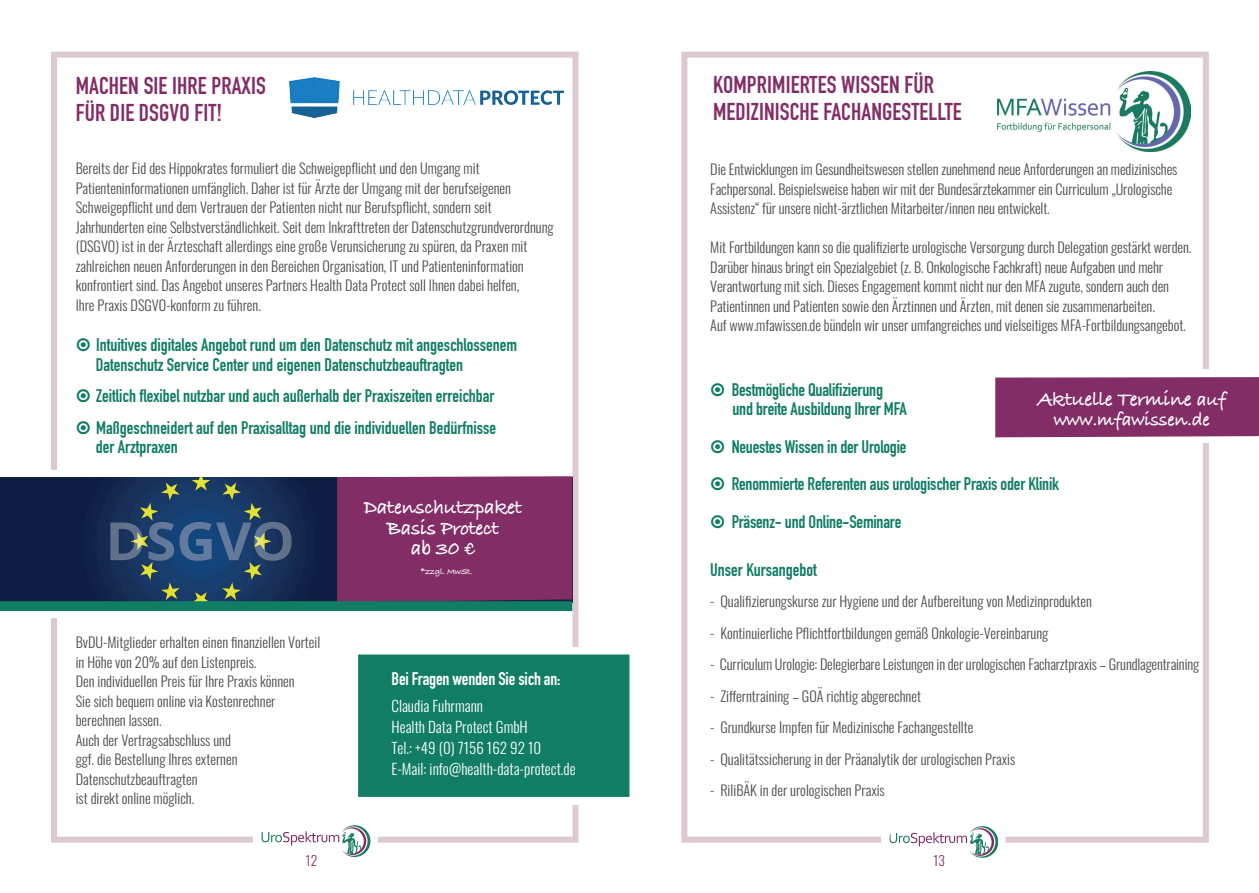
<style>
.page{position:relative;width:1259px;height:893px;background:#fff}
.page>*{position:absolute;margin:0;border:0;box-sizing:border-box;transform-origin:0 0}
.t1{font:700 24px/27px "DIN Condensed";letter-spacing:.005em;color:#832d66}
.t2{font:700 21px/20.2px "Bradley Hand ITCTT";letter-spacing:-.02em;color:#fff;text-align:center}
.t3{font:700 19.5px "Bradley Hand ITCTT";letter-spacing:-.02em;color:#fff}
.t4{font:700 18px/19.5px "DIN Condensed";color:#117d64}
.t5{font:700 18px "DIN Condensed";letter-spacing:-.01em;color:#fff}
.t6{font:300 15px/21px "Oswald";color:#fff}
.t7{font:300 14.25px/19.5px "Oswald";color:#4b4c4d}
.t8{font:300 13.5px "Oswald";color:#832d66}
.t9{font:700 9px "Bradley Hand ITCTT";letter-spacing:-.02em;color:#fff}
.s1{font-size:19.5px}
</style>
<div class="page">
<div style="left:51px;top:52px;width:527px;height:791px;border:6px solid #dcc9d1"></div>
<div style="left:46px;top:470px;width:22px;height:147px;background:#fff"></div>
<div style="left:253px;top:816px;width:125px;height:51px;background:#fff"></div>
<svg style="left:261px;top:825px;width:109px;height:32px"></svg>
<img style="left:289px;top:78px;width:275px;height:39px">
<div style="left:564px;top:647px;width:23px;height:158px;background:#fff"></div>
<div style="left:358px;top:654px;width:271px;height:143px;background:#117d64;border:1px solid #117d64"></div>
<svg style="left:0;top:476px;width:573px;height:135px;background:#45385e"></svg>
<div style="left:681px;top:52px;width:527px;height:791px;border:6px solid #dcc9d1"></div>
<div style="left:881px;top:816px;width:124px;height:52px;background:#fff;border-radius:18px"></div>
<svg style="left:889px;top:826px;width:109px;height:32px"></svg>
<img style="left:997px;top:71px;width:193px;height:81px">
<div style="left:1193px;top:369px;width:23px;height:73px;background:#fff"></div>
<div style="left:995px;top:377px;width:264px;height:61px;background:#832d66"></div>
<h1 class="t1" style="left:76px;top:72px;width:192px">MACHEN SIE IHRE PRAXIS<br>FÜR DIE DSGVO FIT!</h1>
<p class="t7" style="left:76px;top:157px;width:479px">Bereits der Eid des Hippokrates formuliert die Schweigepflicht und den Umgang mit Patienteninformationen umfänglich. Daher ist für Ärzte der Umgang mit der berufseigenen Schweigepflicht und dem Vertrauen der Patienten nicht nur Berufspflicht, sondern seit Jahrhunderten eine Selbstverständlichkeit. Seit dem Inkrafttreten der Datenschutzgrundverordnung (DSGVO) ist in der Ärzteschaft allerdings eine große Verunsicherung zu spüren, da Praxen mit zahlreichen neuen Anforderungen in den Bereichen Organisation, IT und Patienteninformation konfrontiert sind. Das Angebot unseres Partners Health Data Protect soll Ihnen dabei helfen,<br>Ihre Praxis DSGVO-konform zu führen.</p>
<p class="t4" style="left:96px;top:335px;width:423px">Intuitives digitales Angebot rund um den Datenschutz mit angeschlossenem<br>Datenschutz Service Center und eigenen Datenschutzbeauftragten</p>
<p class="t4" style="left:96px;top:380px;width:401px;line-height:31.5px">Zeitlich flexibel nutzbar und auch außerhalb der Praxiszeiten erreichbar<br>Maßgeschneidert auf den Praxisalltag und die individuellen Bedürfnisse</p>
<p class="t4" style="left:96px;top:437px;width:83px">der Arztpraxen</p>
<p class="t7" style="left:76px;top:631px;width:246px">BvDU-Mitglieder erhalten einen finanziellen Vorteil in Höhe von 20% auf den Listenpreis.<br>Den individuellen Preis für Ihre Praxis können<br>Sie sich bequem online via Kostenrechner berechnen lassen.<br>Auch der Vertragsabschluss und<br>ggf. die Bestellung Ihres externen Datenschutzbeauftragten<br>ist direkt online möglich.</p>
<p class="t8" style="left:306px;top:848px;width:13px">12</p>
<h2 class="t2" style="left:364px;top:496px;width:160px">Datenschutzpaket<br>Basis Protect<br>ab 30 €</h2>
<p class="t9" style="left:420px;top:565px;width:54px">*zzgl. MwSt.</p>
<p class="t5" style="left:391px;top:667px;width:171px">Bei Fragen wenden Sie sich an:</p>
<p class="t6" style="left:391px;top:694px;width:186px">Claudia Fuhrmann<br>Health Data Protect GmbH<br>Tel.: +49 (0) 7156 162 92 10<br>E-Mail: info@health-data-protect.de</p>
<h1 class="t1" style="left:713px;top:71px;width:250px">KOMPRIMIERTES WISSEN FÜR<br>MEDIZINISCHE FACHANGESTELLTE</h1>
<p class="t7" style="left:710px;top:158px;width:469px">Die Entwicklungen im Gesundheitswesen stellen zunehmend neue Anforderungen an medizinisches<br>Fachpersonal. Beispielsweise haben wir mit der Bundesärztekammer ein Curriculum „Urologische<br>Assistenz“ für unsere nicht-ärztlichen Mitarbeiter/innen neu entwickelt.</p>
<p class="t7" style="left:710px;top:236px;width:482px">Mit Fortbildungen kann so die qualifizierte urologische Versorgung durch Delegation gestärkt werden.<br>Darüber hinaus bringt ein Spezialgebiet (z. B. Onkologische Fachkraft) neue Aufgaben und mehr Verantwortung mit sich. Dieses Engagement kommt nicht nur den MFA zugute, sondern auch den Patientinnen und Patienten sowie den Ärztinnen und Ärzten, mit denen sie zusammenarbeiten.<br>Auf www.mfawissen.de bündeln wir unser umfangreiches und vielseitiges MFA-Fortbildungsangebot.</p>
<p class="t4" style="left:731px;top:380px;width:176px">Bestmögliche Qualifizierung und breite Ausbildung Ihrer MFA</p>
<p class="t4" style="left:731px;top:428px;width:329px;line-height:37.5px">Neuestes Wissen in der Urologie<br>Renommierte Referenten aus urologischer Praxis oder Klinik<br>Präsenz- und Online-Seminare</p>
<p class="t4" style="left:710px;top:560px;width:108px">Unser Kursangebot</p>
<p class="t7" style="left:710px;top:590px;width:383px">- Qualifizierungskurse zur Hygiene und der Aufbereitung von Medizinprodukten</p>
<p class="t7" style="left:710px;top:622px;width:340px">- Kontinuierliche Pflichtfortbildungen gemäß Onkologie-Vereinbarung</p>
<p class="t7" style="left:710px;top:653px;width:490px">- Curriculum Urologie: Delegierbare Leistungen in der urologischen Facharztpraxis – Grundlagentraining</p>
<p class="t7" style="left:710px;top:685px;width:212px">- Zifferntraining – GOÄ richtig abgerechnet</p>
<p class="t7" style="left:710px;top:716px;width:264px">- Grundkurse Impfen für Medizinische Fachangestellte</p>
<p class="t7" style="left:710px;top:748px;width:306px">- Qualitätssicherung in der Präanalytik der urologischen Praxis</p>
<p class="t7" style="left:710px;top:779px;width:176px">- RiliBÄK in der urologischen Praxis</p>
<h2 class="t2" style="left:1037px;top:388px;width:190px">Aktuelle Termine <span class="s1">auf</span></h2>
<h3 class="t3" style="left:1053px;top:405px;width:157px">www.mfawissen.de</h3>
<p class="t8" style="left:933px;top:848px;width:13px">13</p>
</div>
